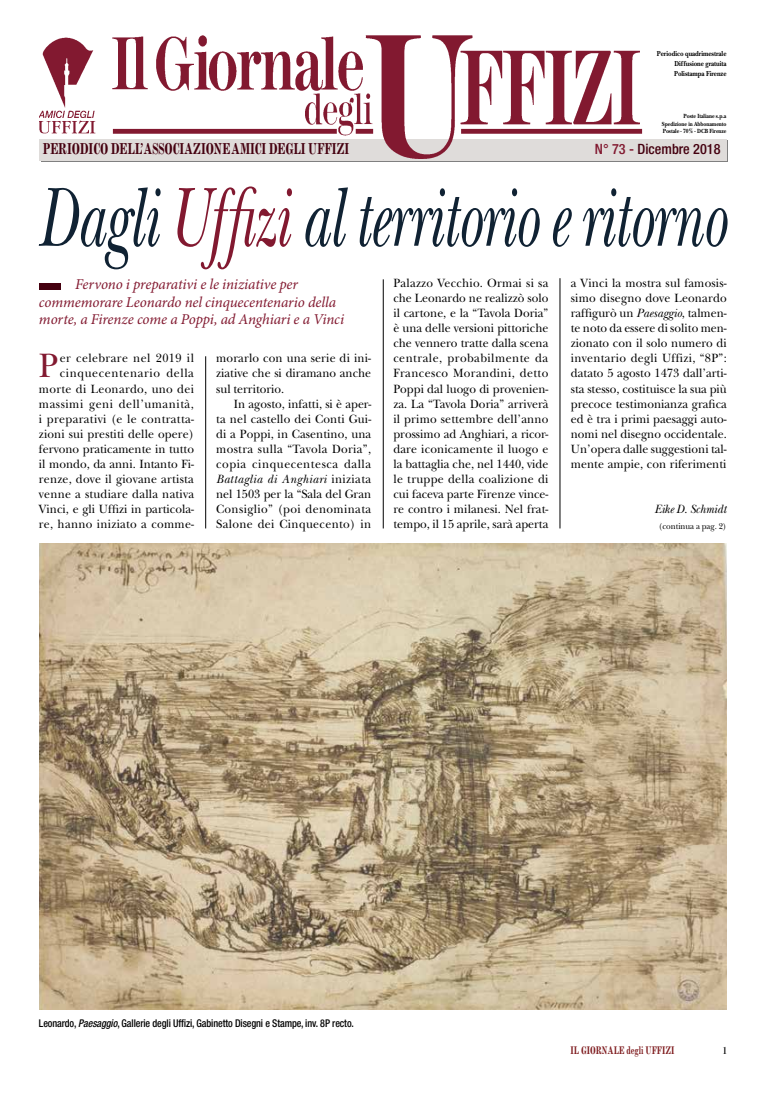
<style>
.page{position:relative;width:762px;height:1099px;background:#fff}
.page>*{position:absolute;margin:0;border:0;box-sizing:border-box;transform-origin:0 0}
.t1{font:italic 87.5px "New Baskerville Std";letter-spacing:-.015em;color:#102233;scale:.65 1}
.t2{font:35.38px "New Baskerville Std";color:#821930;scale:.95 1}
.t3{font:700 16.12px "Modern MT Std";letter-spacing:-.01em;color:#44000f;scale:.76 1}
.t4{font:italic 15px/17.5px "Minion Pro";letter-spacing:-.005em;color:#821930}
.t5{font:500 condensed 14.25px "Helvetica Neue LT Std";color:#44000f}
.t6{font:12.5px/15.1px "New Baskerville Std";letter-spacing:.005em;color:#000;text-align:justify;scale:.95 1}
.t7{font:12.5px/15.1px "New Baskerville Std";letter-spacing:.025em;color:#000;text-align:right;scale:.95 1}
.t8{font:italic 12.5px "New Baskerville Std";letter-spacing:-.005em;color:#000;scale:.94 1}
.t9{font:700 11.25px "Modern MT Std";color:#801e21;scale:.75 1}
.t10{font:11.25px "Modern";color:#000;scale:.75 1}
.t11{font:500 condensed 10.62px "Helvetica Neue LT Std";letter-spacing:-.01em;color:#000;scale:.95 1}
.t12{font:8.75px "New Baskerville Std";color:#000;scale:.94 1}
.t13{font:700 7.5px/10px "New Baskerville Std";letter-spacing:-.01em;color:#000;text-align:justify;scale:.86 1}
.t14{font:700 6.25px/7.8px "New Baskerville Std";letter-spacing:-.01em;color:#000;text-align:justify;scale:.86 1}
.s1{color:#821930}
.s2{font-style:italic}
</style>
<div class="page">
<div style="left:41px;top:140px;width:687px;height:22px;background:#dfdcda"></div>
<div style="left:39px;top:139px;width:687px;height:21px;background:#dfdcda"></div>
<img style="left:112px;top:35px;width:531px;height:124px">
<img style="left:39px;top:37px;width:57px;height:97px">
<hr style="left:205px;top:356px;width:1px;height:172px;background:#000">
<img style="left:39px;top:543px;width:687px;height:465px">
<div style="left:39px;top:283px;width:21px;height:6px;background:#44000f"></div>
<hr style="left:560px;top:278px;width:1px;height:250px;background:#000">
<hr style="left:383px;top:279px;width:1px;height:249px;background:#000">
<p class="t13" style="left:674px;top:48px;width:62px;text-indent:-17px">Periodico quadrimestrale Diffusione gratuita Polistampa Firenze</p>
<p class="t14" style="left:662px;top:112px;width:77px;text-indent:22px">Poste Italiane s.p.a Spedizione in Abbonamento Postale - 70% - DCB Firenze</p>
<p class="t3" style="left:43px;top:139px;width:405px">PERIODICO DELL’ASSOCIAZIONE AMICI DEGLI UFFIZI</p>
<p class="t5" style="left:595px;top:140px;width:127px"><span class="s1">N° 73 -</span> Dicembre 2018</p>
<h1 class="t1" style="left:39px;top:166px;width:1057px">Dagli <span class="s1">Uffizi</span> al territorio e ritorno</h1>
<p class="t6" style="left:393px;top:275px;width:165px">Palazzo Vecchio. Ormai si sa che Leonardo ne realizzò solo il cartone, e la “Tavola Doria” è una delle versioni pittoriche che vennero tratte dalla scena centrale, probabilmente da Francesco Morandini, detto Poppi dal luogo di provenien&shy;za. La “Tavola Doria” arriverà il primo settembre dell’anno prossimo ad Anghiari, a ricor&shy;dare iconicamente il luogo e la battaglia che, nel 1440, vide le truppe della coalizione di cui faceva parte Firenze vince&shy;re contro i milanesi. Nel frat&shy;tempo, il 15 aprile, sarà aperta</p>
<p class="t6" style="left:571px;top:275px;width:166px">a Vinci la mostra sul famosis&shy;simo disegno dove Leonardo raffigurò un <span class="s2">Paesaggio</span>, talmen&shy;te noto da essere di solito men&shy;zionato con il solo numero di inventario degli Uffizi, “8P”: datato 5 agosto 1473 dall’arti&shy;sta stesso, costituisce la sua più precoce testimonianza grafica ed è tra i primi paesaggi auto&shy;nomi nel disegno occidentale.<br>Un’opera dalle suggestioni tal&shy;mente ampie, con riferimenti</p>
<p class="t4" style="left:39px;top:276px;width:307px;text-indent:36px">Fervono i preparativi e le iniziative per commemorare Leonardo nel cinquecentenario della morte, a Firenze come a Poppi, ad Anghiari e a Vinci</p>
<p class="t7" style="left:39px;top:351px;width:165px">er celebrare nel 2019 il cinquecentenario della morte di Leonardo, uno dei massimi geni dell’umanità, i preparativi (e le contratta&shy;zioni sui prestiti delle opere) fervono praticamente in tutto il mondo, da anni. Intanto Fi&shy;renze, dove il giovane artista venne a studiare dalla nativa<br>Vinci, e gli Uffizi in particola&shy;re, hanno iniziato a comme-</p>
<p class="t6" style="left:216px;top:351px;width:165px">morarlo con una serie di ini&shy;ziative che si diramano anche sul territorio.</p>
<h2 class="t2" style="left:39px;top:345px;width:22px">P</h2>
<p class="t6" style="left:216px;top:396px;width:165px;text-indent:18px">In agosto, infatti, si è aper&shy;ta nel castello dei Conti Gui&shy;di a Poppi, in Casentino, una mostra sulla “Tavola Doria”, copia cinquecentesca dalla <span class="s2">Battaglia di Anghiari</span> iniziata nel 1503 per la “Sala del Gran Consiglio” (poi denominata Salone dei Cinquecento) in</p>
<p class="t8" style="left:655px;top:502px;width:77px">Eike D. Schmidt</p>
<p class="t12" style="left:659px;top:520px;width:73px">(continua a pag. 2)</p>
<p class="t11" style="left:39px;top:1016px;width:333px">Leonardo, <span class="s2">Paesaggio</span>, Gallerie degli Uffizi, Gabinetto Disegni e Stampe, inv. 8P recto.</p>
<p class="t9" style="left:570px;top:1042px;width:140px">IL GIORNALE degli UFFIZI</p>
<p class="t10" style="left:723px;top:1044px;width:7px">1</p>
</div>
